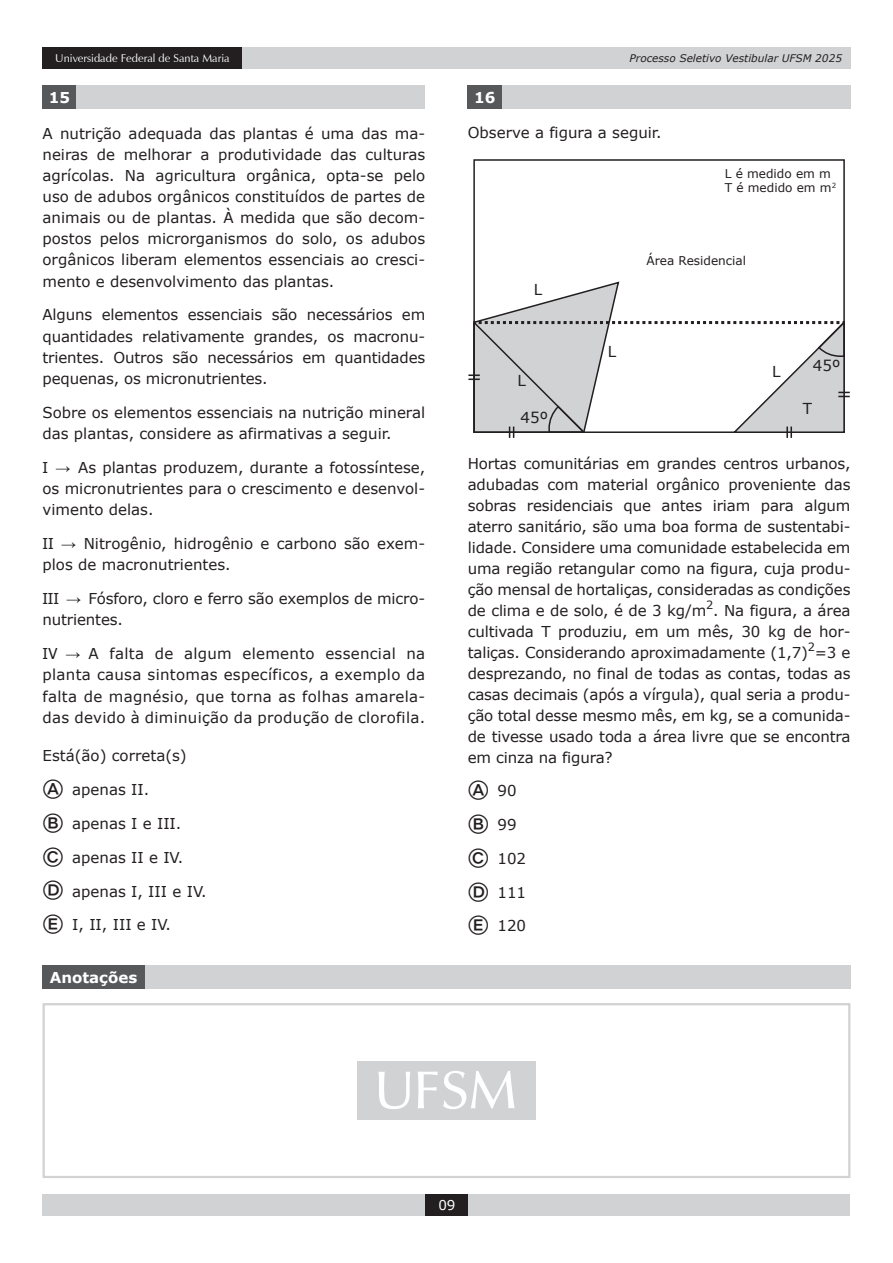
<style>
.page{position:relative;width:893px;height:1263px;background:#fff}
.page>*{position:absolute;margin:0;border:0;box-sizing:border-box;transform-origin:0 0}
.t1{font:15.15px "Verdana";color:#231f20}
.t2{font:15px/21.1px "Verdana";color:#231f20;text-align:justify}
.t3{font:700 15px "Verdana";color:#fff}
.t4{font:13.5px "Verdana";color:#fff}
.t5{font:12.15px/14.5px "Verdana";color:#231f20}
.t6{font:11.25px "Zapf Humanist 601 BT";color:#fff}
.t7{font:italic 10.5px "Verdana";color:#231f20}
.s1{font-family:"Tahoma"}
.s2{font-family:"Bundesbahn Pi Three";font-size:22.5px}
</style>
<div class="page">
<div style="left:234px;top:47px;width:616px;height:22px;background:#d1d2d4"></div>
<div style="left:43px;top:1194px;width:807px;height:22px;background:#d1d2d4"></div>
<div style="left:425px;top:1194px;width:43px;height:22px;background:#231f20"></div>
<div style="left:43px;top:47px;width:199px;height:22px;background:#231f20"></div>
<div style="left:43px;top:85px;width:34px;height:24px;background:#57585a"></div>
<div style="left:77px;top:85px;width:348px;height:24px;background:#d1d2d4"></div>
<div style="left:468px;top:85px;width:34px;height:24px;background:#57585a"></div>
<div style="left:502px;top:85px;width:348px;height:24px;background:#d1d2d4"></div>
<svg style="left:468px;top:280px;width:382px;height:158px"></svg>
<div style="left:357px;top:1060px;width:179px;height:59px;background:#d1d2d4"></div>
<svg style="left:378px;top:1071px;width:137px;height:38px"></svg>
<div style="left:43px;top:1003px;width:807px;height:175px;border:2px solid #d1d2d4"></div>
<div style="left:43px;top:965px;width:102px;height:24px;background:#57585a"></div>
<div style="left:145px;top:965px;width:705px;height:24px;background:#d1d2d4"></div>
<p class="t6" style="left:55px;top:51px;width:176px">Universidade Federal de Santa Maria</p>
<p class="t7" style="left:630px;top:51px;width:214px">Processo Seletivo Vestibular UFSM 2025</p>
<p class="t3" style="left:49px;top:87px;width:23px">15</p>
<p class="t2" style="left:43px;top:122px;width:384px">A nutrição adequada das plantas é uma das ma&shy;neiras de melhorar a produtividade das culturas agrícolas. Na agricultura orgânica, opta-se pelo uso de adubos orgânicos constituídos de partes de animais ou de plantas. À medida que são decom&shy;postos pelos microrganismos do solo, os adubos orgânicos liberam elementos essenciais ao cresci&shy;mento e desenvolvimento das plantas.</p>
<p class="t2" style="left:43px;top:304px;width:384px">Alguns elementos essenciais são necessários em quantidades relativamente grandes, os macronu&shy;trientes. Outros são necessários em quantidades pequenas, os micronutrientes.</p>
<p class="t2" style="left:43px;top:402px;width:384px">Sobre os elementos essenciais na nutrição mineral das plantas, considere as afirmativas a seguir.</p>
<p class="t2" style="left:43px;top:457px;width:384px"><span class="s1">I →</span> As plantas produzem, durante a fotossíntese, os micronutrientes para o crescimento e desenvol&shy;vimento delas.</p>
<p class="t2" style="left:43px;top:533px;width:384px"><span class="s1">II →</span> Nitrogênio, hidrogênio e carbono são exem&shy;plos de macronutrientes.</p>
<p class="t2" style="left:43px;top:588px;width:384px"><span class="s1">III →</span> Fósforo, cloro e ferro são exemplos de micro&shy;nutrientes.</p>
<p class="t2" style="left:43px;top:643px;width:384px"><span class="s1">IV →</span> A falta de algum elemento essencial na planta causa sintomas específicos, a exemplo da falta de magnésio, que torna as folhas amarela&shy;das devido à diminuição da produção de clorofila.</p>
<p class="t2" style="left:43px;top:745px;width:146px">Está(ão) correta(s)</p>
<p class="t2" style="left:43px;top:779px;width:108px"><span class="s2">A</span> apenas II.</p>
<p class="t2" style="left:43px;top:812px;width:140px"><span class="s2">B</span> apenas I e III.</p>
<p class="t2" style="left:43px;top:846px;width:142px"><span class="s2">C</span> apenas II e IV.</p>
<p class="t2" style="left:43px;top:880px;width:166px"><span class="s2">D</span> apenas I, III e IV.</p>
<p class="t2" style="left:43px;top:914px;width:130px"><span class="s2">E</span> I, II, III e IV.</p>
<p class="t3" style="left:474px;top:87px;width:23px">16</p>
<p class="t2" style="left:468px;top:122px;width:195px">Observe a figura a seguir.</p>
<p class="t5" style="left:725px;top:166px;width:113px">L é medido em m<br>T é medido em m<sup>2</sup></p>
<p class="t5" style="left:646px;top:253px;width:101px">Área Residencial</p>
<p class="t1" style="left:534px;top:279px;width:10px">L</p>
<p class="t1" style="left:608px;top:341px;width:10px">L</p>
<p class="t1" style="left:813px;top:355px;width:29px">45º</p>
<p class="t1" style="left:772px;top:361px;width:10px">L</p>
<p class="t1" style="left:517px;top:370px;width:10px">L</p>
<p class="t1" style="left:803px;top:398px;width:11px">T</p>
<p class="t1" style="left:521px;top:407px;width:29px">45º</p>
<p class="t2" style="left:468px;top:452px;width:384px">Hortas comunitárias em grandes centros urbanos, adubadas com material orgânico proveniente das sobras residenciais que antes iriam para algum aterro sanitário, são uma boa forma de sustentabi&shy;lidade. Considere uma comunidade estabelecida em uma região retangular como na figura, cuja produ&shy;ção mensal de hortaliças, consideradas as condições de clima e de solo, é de 3 kg/m<sup>2</sup>. Na figura, a área cultivada T produziu, em um mês, 30 kg de hor&shy;taliças. Considerando aproximadamente (1,7)<sup>2</sup>=3 e desprezando, no final de todas as contas, todas as casas decimais (após a vírgula), qual seria a produ&shy;ção total desse mesmo mês, em kg, se a comunida&shy;de tivesse usado toda a área livre que se encontra em cinza na figura?</p>
<p class="t2" style="left:468px;top:780px;width:50px"><span class="s2">A</span> 90</p>
<p class="t2" style="left:468px;top:814px;width:50px"><span class="s2">B</span> 99</p>
<p class="t2" style="left:468px;top:848px;width:60px"><span class="s2">C</span> 102</p>
<p class="t2" style="left:468px;top:881px;width:60px"><span class="s2">D</span> 111</p>
<p class="t2" style="left:468px;top:915px;width:60px"><span class="s2">E</span> 120</p>
<p class="t3" style="left:50px;top:967px;width:89px">Anotações</p>
<p class="t4" style="left:438px;top:1196px;width:19px">09</p>
</div>
